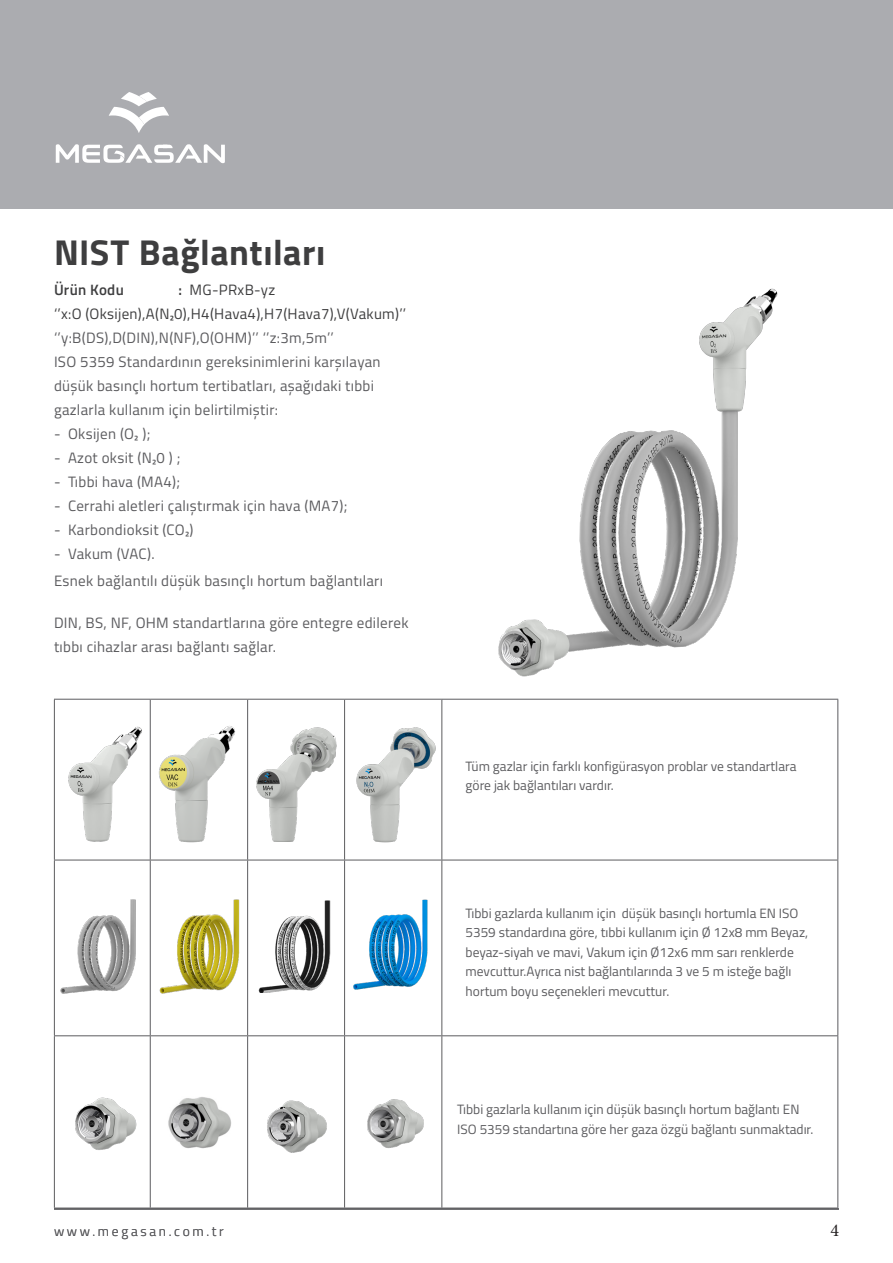
<style>
.page{position:relative;width:893px;height:1263px;background:#fff}
.page>*{position:absolute;margin:0;border:0;box-sizing:border-box;transform-origin:0 0}
.t1{font:700 36px "Titillium Web";letter-spacing:.015em;color:#3e3e3f}
.t2{font:18px "Minion Pro";color:#231f20}
.t3{font:15px/24px "Titillium Web";letter-spacing:.02em;color:#5c5c5f}
.t4{font:15px "Titillium Web";letter-spacing:.02em;color:#3e3e3f}
.t5{font:600 15px "Titillium Web";letter-spacing:.02em;color:#3e3e3f}
.t6{font:13.5px/19.5px "Titillium Web";color:#5c5c5f}
.t7{font:300 13.5px "Titillium Web";letter-spacing:.2em;color:#5b5b5e}
.s1{font-weight:600}
</style>
<div class="page">
<div style="left:0;top:0;width:893px;height:208px;background:#abacb0"></div>
<svg style="left:56px;top:144px;width:169px;height:19px"></svg>
<svg style="left:109px;top:92px;width:60px;height:41px"></svg>
<hr style="left:54px;top:1209px;width:785px;height:1px;background:#5c5c5f">
<hr style="left:54px;top:699px;width:96px;height:1px;background:#5c5c5f">
<hr style="left:54px;top:699px;width:1px;height:161px;background:#5c5c5f">
<hr style="left:150px;top:699px;width:98px;height:1px;background:#5c5c5f">
<hr style="left:150px;top:699px;width:1px;height:161px;background:#5c5c5f">
<hr style="left:248px;top:699px;width:97px;height:1px;background:#5c5c5f">
<hr style="left:247px;top:699px;width:1px;height:161px;background:#5c5c5f">
<hr style="left:345px;top:699px;width:97px;height:1px;background:#5c5c5f">
<hr style="left:344px;top:699px;width:1px;height:161px;background:#5c5c5f">
<hr style="left:442px;top:699px;width:396px;height:1px;background:#5c5c5f">
<hr style="left:441px;top:699px;width:1px;height:161px;background:#5c5c5f">
<hr style="left:837px;top:699px;width:1px;height:161px;background:#5c5c5f">
<hr style="left:54px;top:860px;width:96px;height:1px;background:#5c5c5f">
<hr style="left:54px;top:860px;width:1px;height:175px;background:#5c5c5f">
<hr style="left:150px;top:860px;width:98px;height:1px;background:#5c5c5f">
<hr style="left:150px;top:860px;width:1px;height:175px;background:#5c5c5f">
<hr style="left:248px;top:860px;width:97px;height:1px;background:#5c5c5f">
<hr style="left:247px;top:860px;width:1px;height:175px;background:#5c5c5f">
<hr style="left:345px;top:860px;width:97px;height:1px;background:#5c5c5f">
<hr style="left:344px;top:860px;width:1px;height:175px;background:#5c5c5f">
<hr style="left:442px;top:860px;width:396px;height:1px;background:#5c5c5f">
<hr style="left:441px;top:860px;width:1px;height:175px;background:#5c5c5f">
<hr style="left:837px;top:860px;width:1px;height:175px;background:#5c5c5f">
<hr style="left:54px;top:1035px;width:96px;height:1px;background:#5c5c5f">
<hr style="left:54px;top:1036px;width:1px;height:172px;background:#5c5c5f">
<hr style="left:150px;top:1035px;width:98px;height:1px;background:#5c5c5f">
<hr style="left:150px;top:1036px;width:1px;height:172px;background:#5c5c5f">
<hr style="left:248px;top:1035px;width:97px;height:1px;background:#5c5c5f">
<hr style="left:247px;top:1036px;width:1px;height:172px;background:#5c5c5f">
<hr style="left:345px;top:1035px;width:97px;height:1px;background:#5c5c5f">
<hr style="left:344px;top:1036px;width:1px;height:172px;background:#5c5c5f">
<hr style="left:442px;top:1035px;width:396px;height:1px;background:#5c5c5f">
<hr style="left:441px;top:1036px;width:1px;height:172px;background:#5c5c5f">
<hr style="left:837px;top:1036px;width:1px;height:172px;background:#5c5c5f">
<hr style="left:54px;top:1208px;width:96px;height:1px;background:#5c5c5f">
<hr style="left:150px;top:1208px;width:98px;height:1px;background:#5c5c5f">
<hr style="left:248px;top:1208px;width:97px;height:1px;background:#5c5c5f">
<hr style="left:345px;top:1208px;width:97px;height:1px;background:#5c5c5f">
<hr style="left:442px;top:1208px;width:396px;height:1px;background:#5c5c5f">
<img style="left:68px;top:726px;width:74px;height:116px">
<img style="left:159px;top:726px;width:77px;height:117px">
<img style="left:256px;top:727px;width:81px;height:115px">
<img style="left:356px;top:727px;width:80px;height:116px">
<img style="left:60px;top:899px;width:76px;height:95px">
<img style="left:131px;top:900px;width:143px;height:103px">
<img style="left:248px;top:898px;width:97px;height:94px">
<img style="left:75px;top:1097px;width:62px;height:53px">
<img style="left:267px;top:1100px;width:60px;height:53px">
<img style="left:367px;top:1099px;width:57px;height:49px">
<img style="left:168px;top:1097px;width:63px;height:52px">
<img style="left:498px;top:288px;width:280px;height:389px">
<img style="left:345px;top:898px;width:97px;height:103px">
<p class="t1" style="left:54px;top:225px;width:273px">NIST Bağlantıları</p>
<p class="t5" style="left:54px;top:279px;width:71px">Ürün Kodu</p>
<p class="t4" style="left:178px;top:279px;width:98px"><span class="s1">:</span> MG-PRxB-yz</p>
<p class="t4" style="left:54px;top:303px;width:354px">‘’x:O (Oksijen),A(N₂0),H4(Hava4),H7(Hava7),V(Vakum)’’</p>
<p class="t3" style="left:54px;top:325px;width:281px">‘’y:B(DS),D(DIN),N(NF),O(OHM)’’ ‘’z:3m,5m’’</p>
<p class="t3" style="left:54px;top:349px;width:328px">ISO 5359 Standardının gereksinimlerini karşılayan düşük basınçlı hortum tertibatları, aşağıdaki tıbbi gazlarla kullanım için belirtilmiştir:</p>
<p class="t3" style="left:54px;top:421px;width:98px">- Oksijen (O₂ );</p>
<p class="t3" style="left:54px;top:445px;width:128px">- Azot oksit (N₂0 ) ;</p>
<p class="t3" style="left:54px;top:469px;width:128px">- Tıbbi hava (MA4);</p>
<p class="t3" style="left:54px;top:493px;width:295px">- Cerrahi aletleri çalıştırmak için hava (MA7);</p>
<p class="t3" style="left:54px;top:517px;width:141px">- Karbondioksit (CO₂)</p>
<p class="t3" style="left:54px;top:541px;width:102px">- Vakum (VAC).</p>
<p class="t3" style="left:54px;top:568px;width:331px">Esnek bağlantılı düşük basınçlı hortum bağlantıları</p>
<p class="t3" style="left:54px;top:610px;width:356px">DIN, BS, NF, OHM standartlarına göre entegre edilerek tıbbı cihazlar arası bağlantı sağlar.</p>
<p class="t6" style="left:466px;top:755px;width:332px">Tüm gazlar için farklı konfigürasyon problar ve standartlara göre jak bağlantıları vardır.</p>
<p class="t6" style="left:466px;top:902px;width:344px">Tıbbi gazlarda kullanım için düşük basınçlı hortumla EN ISO 5359 standardına göre, tıbbi kullanım için Ø 12x8 mm Beyaz, beyaz-siyah ve mavi, Vakum için Ø12x6 mm sarı renklerde mevcuttur.Ayrıca nist bağlantılarında 3 ve 5 m isteğe bağlı hortum boyu seçenekleri mevcuttur.</p>
<p class="t6" style="left:457px;top:1099px;width:358px">Tıbbi gazlarla kullanım için düşük basınçlı hortum bağlantı EN<br>ISO 5359 standartına göre her gaza özgü bağlantı sunmaktadır.</p>
<p class="t7" style="left:54px;top:1221px;width:171px">www.megasan.com.tr</p>
<h2 class="t2" style="left:830px;top:1218px;width:10px">4</h2>
</div>
